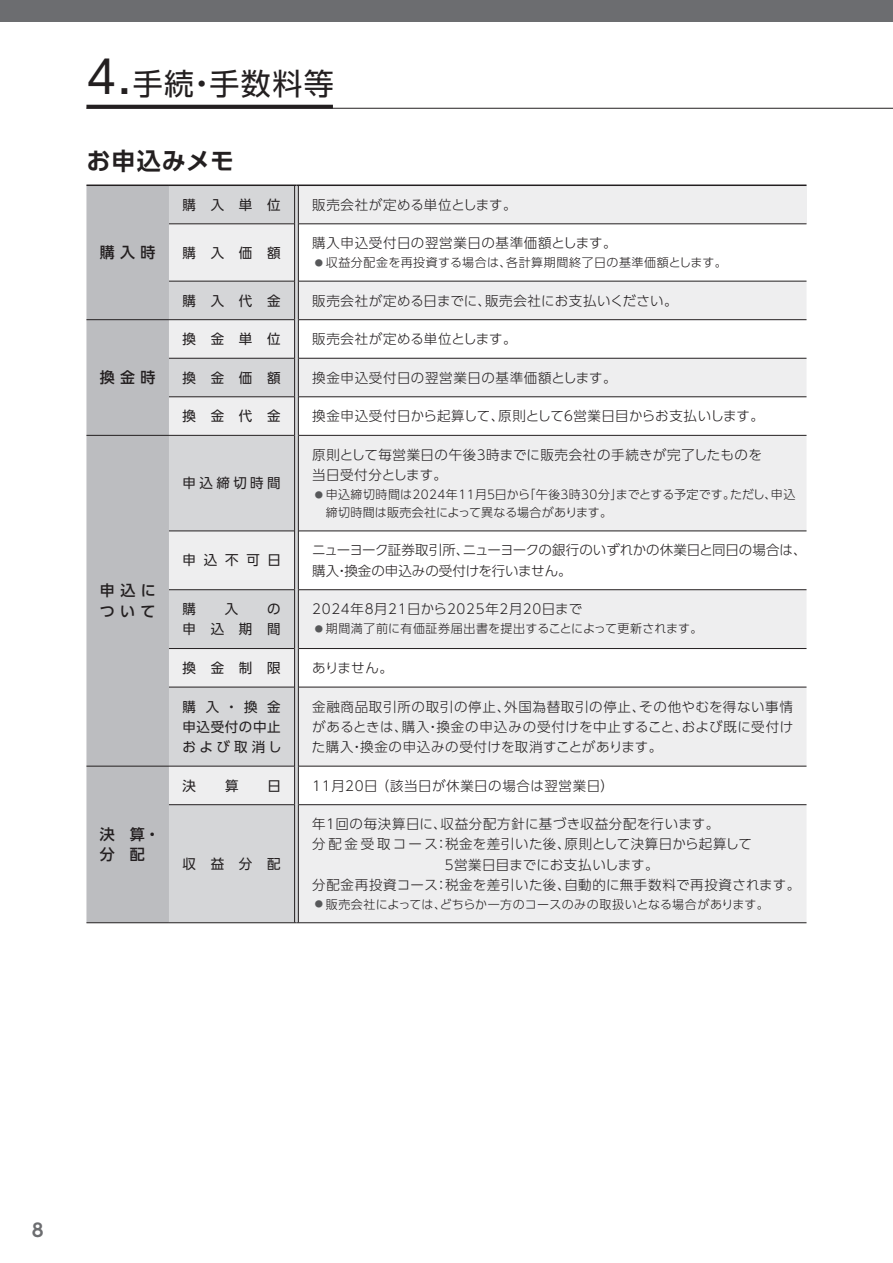
<style>
.page{position:relative;width:893px;height:1263px;background:#fff}
.page>*{position:absolute;margin:0;border:0;box-sizing:border-box;transform-origin:0 0}
.t1{font:30px "UD Shin Go Pro";letter-spacing:.05em;color:#231f20}
.t2{font:700 24px "UD Shin Go Pro De";letter-spacing:.045em;color:#231f20}
.t3{font:700 18px "UD Shin Go Pro De";color:#6c6d70}
.t4{font:500 15px/20.2px "UD Shin Go Pro";letter-spacing:.35em;color:#231f20}
.t5{font:300 13.5px/20.2px "UD Shin Go Pro";letter-spacing:.03em;color:#231f20}
.t6{font:13.5px/20.2px "UD Shin Go Pro";letter-spacing:1.095em;color:#231f20;text-align:right}
.t7{font:300 13.5px "UD Shin Go Pro";letter-spacing:.05em;color:#231f20}
.t8{font:300 13.5px/20.2px "UD Shin Go Pro";letter-spacing:-.01em;color:#231f20}
.t9{font:300 13.5px "UD Shin Go Pro";letter-spacing:.005em;color:#231f20}
.t10{font:300 12px/18px "UD Shin Go Pro";letter-spacing:.03em;color:#231f20}
.t11{font:300 12px "UD Shin Go Pro";letter-spacing:.05em;color:#231f20}
.s1{font-size:45px}
.s2{font-size:8.25px;color:#57585a}
</style>
<div class="page">
<div style="left:0;top:0;width:893px;height:21px;background:#6c6d70"></div>
<div style="left:86px;top:186px;width:83px;height:736px;background:#bcbdc0"></div>
<div style="left:169px;top:186px;width:125px;height:37px;background:#d5d6d8"></div>
<div style="left:296px;top:185px;width:510px;height:39px;background:#eeeeef"></div>
<svg style="left:169px;top:224px;width:637px;height:698px;fill:#eeeeef"></svg>
<svg style="left:295px;top:186px;width:3px;height:38px"></svg>
<svg style="left:295px;top:224px;width:3px;height:57px"></svg>
<svg style="left:295px;top:281px;width:3px;height:39px"></svg>
<svg style="left:295px;top:320px;width:3px;height:38px"></svg>
<svg style="left:295px;top:358px;width:3px;height:39px"></svg>
<svg style="left:295px;top:397px;width:3px;height:38px"></svg>
<svg style="left:295px;top:435px;width:3px;height:96px"></svg>
<svg style="left:295px;top:531px;width:3px;height:59px"></svg>
<svg style="left:295px;top:590px;width:3px;height:58px"></svg>
<svg style="left:295px;top:648px;width:3px;height:39px"></svg>
<svg style="left:295px;top:687px;width:3px;height:79px"></svg>
<svg style="left:295px;top:766px;width:3px;height:39px"></svg>
<svg style="left:295px;top:805px;width:3px;height:117px"></svg>
<hr style="left:86px;top:319px;width:83px;height:1px;background:#231f20">
<hr style="left:169px;top:319px;width:125px;height:1px;background:#231f20">
<hr style="left:299px;top:319px;width:507px;height:1px;background:#231f20">
<hr style="left:86px;top:435px;width:83px;height:1px;background:#231f20">
<hr style="left:169px;top:435px;width:125px;height:1px;background:#231f20">
<hr style="left:299px;top:435px;width:507px;height:1px;background:#231f20">
<hr style="left:86px;top:766px;width:83px;height:1px;background:#231f20">
<hr style="left:169px;top:766px;width:125px;height:1px;background:#231f20">
<hr style="left:299px;top:766px;width:507px;height:1px;background:#231f20">
<hr style="left:86px;top:922px;width:83px;height:1px;background:#231f20">
<hr style="left:169px;top:922px;width:127px;height:1px;background:#231f20">
<hr style="left:296px;top:922px;width:510px;height:1px;background:#231f20">
<hr style="left:86px;top:185px;width:83px;height:1px;background:#231f20">
<hr style="left:169px;top:185px;width:127px;height:1px;background:#231f20">
<hr style="left:296px;top:185px;width:510px;height:1px;background:#231f20">
<hr style="left:169px;top:223px;width:125px;height:1px;background:#231f20">
<hr style="left:299px;top:223px;width:507px;height:1px;background:#231f20">
<hr style="left:169px;top:281px;width:125px;height:1px;background:#231f20">
<hr style="left:299px;top:281px;width:507px;height:1px;background:#231f20">
<hr style="left:169px;top:358px;width:125px;height:1px;background:#231f20">
<hr style="left:299px;top:358px;width:507px;height:1px;background:#231f20">
<hr style="left:169px;top:396px;width:125px;height:1px;background:#231f20">
<hr style="left:299px;top:396px;width:507px;height:1px;background:#231f20">
<hr style="left:169px;top:530px;width:125px;height:1px;background:#231f20">
<hr style="left:299px;top:530px;width:507px;height:1px;background:#231f20">
<hr style="left:169px;top:589px;width:125px;height:1px;background:#231f20">
<hr style="left:299px;top:589px;width:507px;height:1px;background:#231f20">
<hr style="left:169px;top:648px;width:125px;height:1px;background:#231f20">
<hr style="left:299px;top:648px;width:507px;height:1px;background:#231f20">
<hr style="left:169px;top:687px;width:125px;height:1px;background:#231f20">
<hr style="left:299px;top:687px;width:507px;height:1px;background:#231f20">
<hr style="left:169px;top:804px;width:125px;height:1px;background:#231f20">
<hr style="left:299px;top:804px;width:507px;height:1px;background:#231f20">
<hr style="left:294px;top:186px;width:1px;height:38px;background:#231f20">
<hr style="left:298px;top:186px;width:1px;height:38px;background:#231f20">
<hr style="left:294px;top:224px;width:1px;height:57px;background:#231f20">
<hr style="left:298px;top:224px;width:1px;height:57px;background:#231f20">
<hr style="left:294px;top:281px;width:1px;height:39px;background:#231f20">
<hr style="left:298px;top:281px;width:1px;height:39px;background:#231f20">
<hr style="left:294px;top:320px;width:1px;height:38px;background:#231f20">
<hr style="left:298px;top:320px;width:1px;height:38px;background:#231f20">
<hr style="left:294px;top:358px;width:1px;height:39px;background:#231f20">
<hr style="left:298px;top:358px;width:1px;height:39px;background:#231f20">
<hr style="left:294px;top:397px;width:1px;height:38px;background:#231f20">
<hr style="left:298px;top:397px;width:1px;height:38px;background:#231f20">
<hr style="left:294px;top:435px;width:1px;height:96px;background:#231f20">
<hr style="left:298px;top:435px;width:1px;height:96px;background:#231f20">
<hr style="left:294px;top:531px;width:1px;height:59px;background:#231f20">
<hr style="left:298px;top:531px;width:1px;height:59px;background:#231f20">
<hr style="left:294px;top:590px;width:1px;height:58px;background:#231f20">
<hr style="left:298px;top:590px;width:1px;height:58px;background:#231f20">
<hr style="left:294px;top:648px;width:1px;height:39px;background:#231f20">
<hr style="left:298px;top:648px;width:1px;height:39px;background:#231f20">
<hr style="left:294px;top:687px;width:1px;height:79px;background:#231f20">
<hr style="left:298px;top:687px;width:1px;height:79px;background:#231f20">
<hr style="left:294px;top:766px;width:1px;height:39px;background:#231f20">
<hr style="left:298px;top:766px;width:1px;height:39px;background:#231f20">
<hr style="left:294px;top:805px;width:1px;height:117px;background:#231f20">
<hr style="left:298px;top:805px;width:1px;height:117px;background:#231f20">
<hr style="left:86px;top:108px;width:807px;height:1px;background:#231f20">
<div style="left:86px;top:105px;width:247px;height:4px;border:2px solid #231f20"></div>
<h1 class="t1" style="left:86px;top:59px;width:249px"><span class="s1">4.</span>手続・手数料等</h1>
<h2 class="t2" style="left:86px;top:141px;width:149px">お申込みメモ</h2>
<p class="t4" style="left:100px;top:242px;width:57px">購入時</p>
<p class="t4" style="left:100px;top:367px;width:57px">換金時</p>
<p class="t4" style="left:100px;top:580px;width:58px">申込について</p>
<p class="t4" style="left:100px;top:824px;width:61px">決 算・分 配</p>
<p class="t6" style="left:182px;top:194px;width:100px">購入単位</p>
<p class="t5" style="left:312px;top:194px;width:206px">販売会社が定める単位とします。</p>
<p class="t6" style="left:182px;top:242px;width:100px">購入価額</p>
<p class="t7" style="left:312px;top:232px;width:306px">購入申込受付日の翌営業日の基準価額とします。</p>
<p class="t11" style="left:315px;top:253px;width:413px"><span class="s2">●</span> 収益分配金を再投資する場合は、各計算期間終了日の基準価額とします。</p>
<p class="t6" style="left:182px;top:290px;width:100px">購入代金</p>
<p class="t5" style="left:312px;top:290px;width:367px">販売会社が定める日までに、販売会社にお支払いください。</p>
<p class="t6" style="left:182px;top:328px;width:100px">換金単位</p>
<p class="t5" style="left:312px;top:328px;width:206px">販売会社が定める単位とします。</p>
<p class="t6" style="left:182px;top:367px;width:100px">換金価額</p>
<p class="t7" style="left:312px;top:367px;width:306px">換金申込受付日の翌営業日の基準価額とします。</p>
<p class="t6" style="left:182px;top:406px;width:100px">換金代金</p>
<p class="t5" style="left:312px;top:405px;width:453px">換金申込受付日から起算して、原則として６営業日目からお支払いします。</p>
<p class="t6" style="left:182px;top:473px;width:100px">申込締切時間</p>
<p class="t5" style="left:312px;top:444px;width:451px">原則として毎営業日の午後３時までに販売会社の手続きが完了したものを当日受付分とします。</p>
<p class="t10" style="left:326px;top:485px;width:471px;text-indent:-11px"><span class="s2">●</span> 申込締切時間は2024年11月５日から「午後３時30分」までとする予定です。ただし、申込締切時間は販売会社によって異なる場合があります。</p>
<p class="t6" style="left:182px;top:550px;width:100px">申込不可日</p>
<p class="t8" style="left:312px;top:540px;width:496px">ニューヨーク証券取引所、ニューヨークの銀行のいずれかの休業日と同日の場合は、購入・換金の申込みの受付けを行いません。</p>
<p class="t6" style="left:182px;top:598px;width:15px">購</p>
<p class="t6" style="left:225px;top:598px;width:15px">入</p>
<p class="t6" style="left:182px;top:598px;width:100px">の<br>申込期間</p>
<p class="t7" style="left:312px;top:598px;width:271px">2024年8月21日から2025年2月20日まで</p>
<p class="t10" style="left:315px;top:619px;width:389px"><span class="s2">●</span> 期間満了前に有価証券届出書を提出することによって更新されます。</p>
<p class="t6" style="left:182px;top:657px;width:100px">換金制限</p>
<p class="t5" style="left:312px;top:657px;width:82px">ありません。</p>
<p class="t6" style="left:182px;top:696px;width:101px;text-align:justify">購 入・換 金申込受付の中止および取消し</p>
<p class="t5" style="left:312px;top:696px;width:483px;text-align:justify">金融商品取引所の取引の停止、外国為替取引の停止、その他やむを得ない事情があるときは、購入・換金の申込みの受付けを中止すること、および既に受付けた購入・換金の申込みの受付けを取消すことがあります。</p>
<p class="t6" style="left:182px;top:775px;width:15px">決</p>
<p class="t6" style="left:225px;top:775px;width:15px">算</p>
<p class="t6" style="left:267px;top:775px;width:15px">日</p>
<p class="t5" style="left:312px;top:775px;width:303px">11月20日 （該当日が休業日の場合は翌営業日）</p>
<p class="t6" style="left:182px;top:853px;width:100px">収益分配</p>
<p class="t5" style="left:312px;top:813px;width:409px">年１回の毎決算日に、収益分配方針に基づき収益分配を行います。</p>
<p class="t5" style="left:312px;top:834px;width:441px">分配金受取コース：税金を差引いた後、原則として決算日から起算して</p>
<p class="t9" style="left:442px;top:853px;width:218px">５営業日目までにお支払いします。</p>
<p class="t5" style="left:312px;top:874px;width:489px">分配金再投資コース：税金を差引いた後、自動的に無手数料で再投資されます。</p>
<p class="t10" style="left:315px;top:895px;width:455px"><span class="s2">●</span> 販売会社によっては、どちらか一方のコースのみの取扱いとなる場合があります。</p>
<h3 class="t3" style="left:32px;top:1215px;width:13px">8</h3>
</div>
